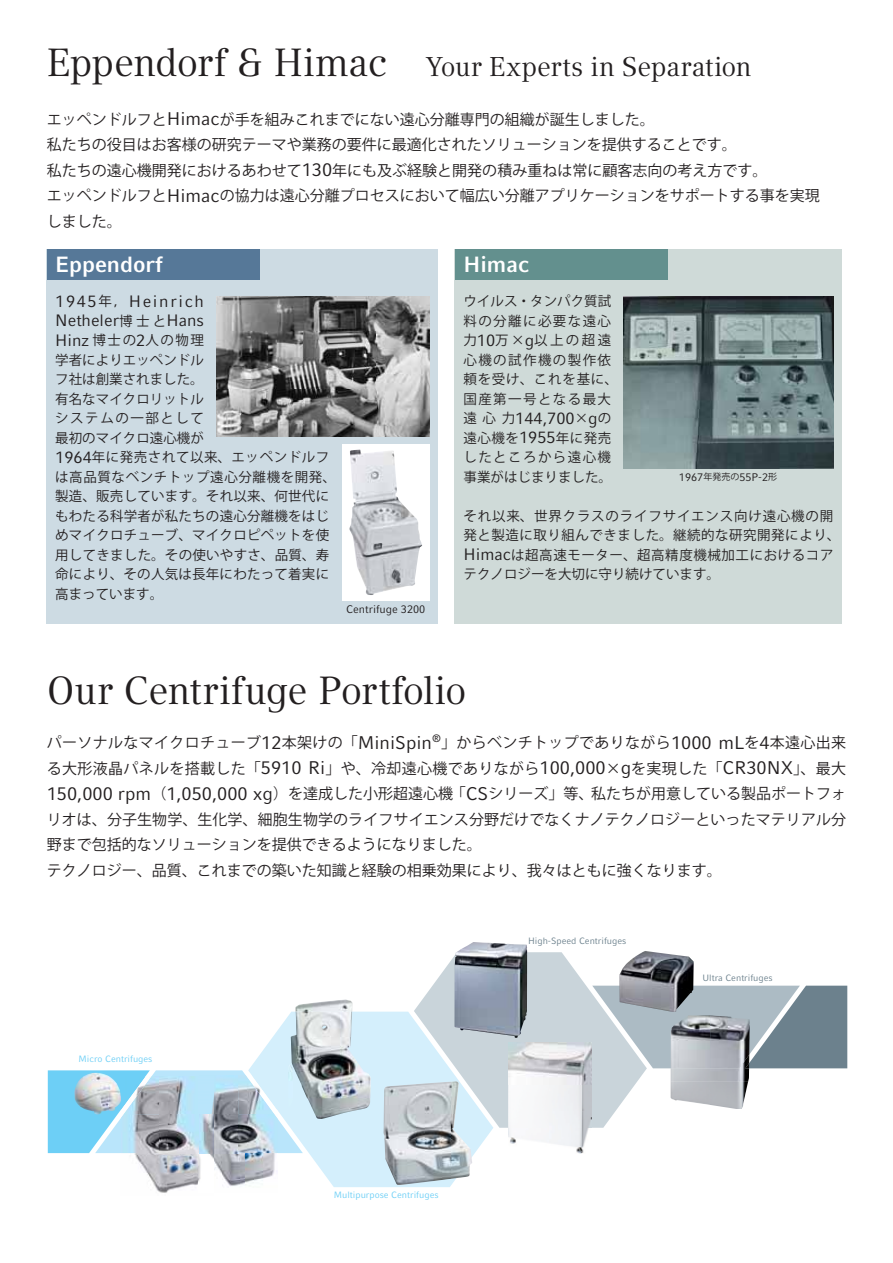
<style>
.page{position:relative;width:893px;height:1263px;background:#fff}
.page>*{position:absolute;margin:0;border:0;box-sizing:border-box;transform-origin:0 0}
.t1{font:39px "Compatil Textfor Eppendorf";letter-spacing:-.01em;color:#231f20}
.t2{font:27px "Compatil Textfor Eppendorf";letter-spacing:-.005em;color:#231f20}
.t3{font:700 21.9px "Compatil Factfor Eppendorf";color:#fff}
.t4{font:16.5px/19.5px "Compatil Factfor Eppendorf";letter-spacing:.05em;color:#231f20}
.t5{font:16.5px "Compatil Factfor Eppendorf";color:#231f20}
.t6{font:15px/25.5px "Koz Go Pr 6 N Regular 90 msp RKSJ H";color:#231f20}
.t7{font:13.5px/19.5px "Koz Go Pr 6 N Regular 90 msp RKSJ H";letter-spacing:.015em;color:#231f20}
.t8{font:13.5px/19.5px "Koz Go Pr 6 N Regular 90 msp RKSJ H";letter-spacing:.04em;color:#231f20;text-align:justify}
.t9{font:13.5px/19.5px "Koz Go Pr 6 N Regular 90 msp RKSJ H";letter-spacing:.105em;color:#231f20}
.t10{font:10.95px "Compatil Factfor Eppendorf";color:#231f20}
.t11{font:9.15px "Compatil Factfor Eppendorf";color:#6dcff6}
.t12{font:9.15px "Compatil Factfor Eppendorf";color:#6c818d}
.s1{font-size:39px}
.s2{font-family:"Compatil Factfor Eppendorf";font-size:18.3px}
.s3{font-family:"Koz Go Pr 6 N Regular 90 msp RKSJ H";font-size:13.5px}
.s4{font-family:"Compatil Factfor Eppendorf";font-size:16.5px}
.s5{font-family:"Koz Go Pr 6 N Regular 90 msp RKSJ H";font-size:9px}
</style>
<div class="page">
<div style="left:47px;top:249px;width:391px;height:374px;background:#cddbe3"></div>
<div style="left:455px;top:249px;width:387px;height:374px;background:#cfdad8"></div>
<div style="left:342px;top:444px;width:87px;height:156px;background:#fff"></div>
<img style="left:349px;top:449px;width:73px;height:146px">
<img style="left:217px;top:297px;width:212px;height:140px">
<img style="left:624px;top:297px;width:209px;height:171px">
<div style="left:455px;top:249px;width:213px;height:31px;background:#63908e"></div>
<div style="left:47px;top:249px;width:212px;height:31px;background:#567898"></div>
<img style="left:457px;top:942px;width:70px;height:10px">
<svg style="left:48px;top:952px;width:799px;height:235px"></svg>
<img style="left:121px;top:1110px;width:30px;height:6px">
<img style="left:121px;top:1116px;width:46px;height:77px">
<img style="left:167px;top:1153px;width:32px;height:3px">
<img style="left:167px;top:1156px;width:47px;height:36px">
<img style="left:121px;top:1076px;width:2px;height:34px">
<img style="left:123px;top:1076px;width:91px;height:39px">
<h2 class="t2" style="left:47px;top:57px;width:706px"><span class="s1">Eppendorf &amp; Himac</span> Your Experts in Separation</h2>
<p class="t6" style="left:47px;top:108px;width:774px">エッペンドルフと<span class="s2">Himac</span>が手を組みこれまでにない遠心分離専門の組織が誕生しました。<br>私たちの役目はお客様の研究テーマや業務の要件に最適化されたソリューションを提供することです。<br>私たちの遠心機開発におけるあわせて<span class="s2">130</span>年にも及ぶ経験と開発の積み重ねは常に顧客志向の考え方です。<br>エッペンドルフと<span class="s2">Himac</span>の協力は遠心分離プロセスにおいて幅広い分離アプリケーションをサポートする事を実現しました。</p>
<h3 class="t3" style="left:55px;top:256px;width:109px">Eppendorf</h3>
<h3 class="t3" style="left:463px;top:256px;width:67px">Himac</h3>
<p class="t4" style="left:55px;top:293px;width:150px">1945<span class="s3">年，</span>Heinrich<br>Netheler<span class="s3">博士と</span>Hans</p>
<p class="t7" style="left:55px;top:332px;width:282px"><span class="s4">Hinz</span> 博士の<span class="s4">2</span>人の物理<br>学者によりエッペンドル<br>フ社は創業されました。<br>有名なマイクロリットル<br>システムの一部として<br>最初のマイクロ遠心機が<br><span class="s4">1964</span>年に発売されて以来、エッペンドルフは高品質なベンチトップ遠心分離機を開発、製造、販売しています。それ以来、何世代にもわたる科学者が私たちの遠心分離機をはじめマイクロチューブ、マイクロピペットを使用してきました。その使いやすさ、品質、寿命により、その人気は長年にわたって着実に高まっています。　　</p>
<p class="t10" style="left:346px;top:605px;width:81px">Centrifuge 3200</p>
<p class="t9" style="left:463px;top:293px;width:156px">ウイルス・タンパク質試料の分離に必要な遠心力<span class="s4">10</span>万×<span class="s4">g</span>以上の超遠心機の試作機の製作依頼を受け、これを基に、国産第一号となる最大</p>
<p class="t5" style="left:463px;top:412px;width:149px"><span class="s3">遠心力</span>144,700<span class="s3">×</span>g<span class="s3">の</span></p>
<p class="t8" style="left:463px;top:430px;width:150px">遠心機を<span class="s4">1955</span>年に発売したところから遠心機事業がはじまりました。</p>
<p class="t8" style="left:463px;top:508px;width:378px;text-align:left">それ以来、世界クラスのライフサイエンス向け遠心機の開発と製造に取り組んできました。継続的な研究開発により、<br><span class="s4">Himac</span>は超高速モーター、超高精度機械加工におけるコアテクノロジーを大切に守り続けています。</p>
<p class="t10" style="left:679px;top:473px;width:100px">1967<span class="s5">年発売の</span>55P-2<span class="s5">形</span></p>
<h1 class="t1" style="left:47px;top:676px;width:421px">Our Centrifuge Portfolio</h1>
<p class="t6" style="left:47px;top:732px;width:801px">パーソナルなマイクロチューブ<span class="s2">12</span>本架けの「<span class="s2">MiniSpin</span><sup>®</sup>」からベンチトップでありながら<span class="s2">1000 mL</span>を<span class="s2">4</span>本遠心出来る大形液晶パネルを搭載した「<span class="s2">5910 Ri</span>」や、冷却遠心機でありながら<span class="s2">100,000</span>×<span class="s2">g</span>を実現した「<span class="s2">CR30NX</span>」、最大<span class="s2">150,000 rpm</span>（<span class="s2">1,050,000 xg</span>）を達成した小形超遠心機「<span class="s2">CS</span>シリーズ」等、私たちが用意している製品ポートフォリオは、分子生物学、生化学、細胞生物学のライフサイエンス分野だけでなくナノテクノロジーといったマテリアル分野まで包括的なソリューションを提供できるようになりました。<br>テクノロジー、品質、これまでの築いた知識と経験の相乗効果により、我々はともに強くなります。</p>
<p class="t11" style="left:79px;top:1056px;width:75px">Micro Centrifuges</p>
<p class="t11" style="left:334px;top:1192px;width:106px">Multipurpose Centrifuges</p>
<p class="t12" style="left:528px;top:938px;width:100px">High-Speed Centrifuges</p>
<p class="t12" style="left:702px;top:974px;width:72px">Ultra Centrifuges</p>
</div>
